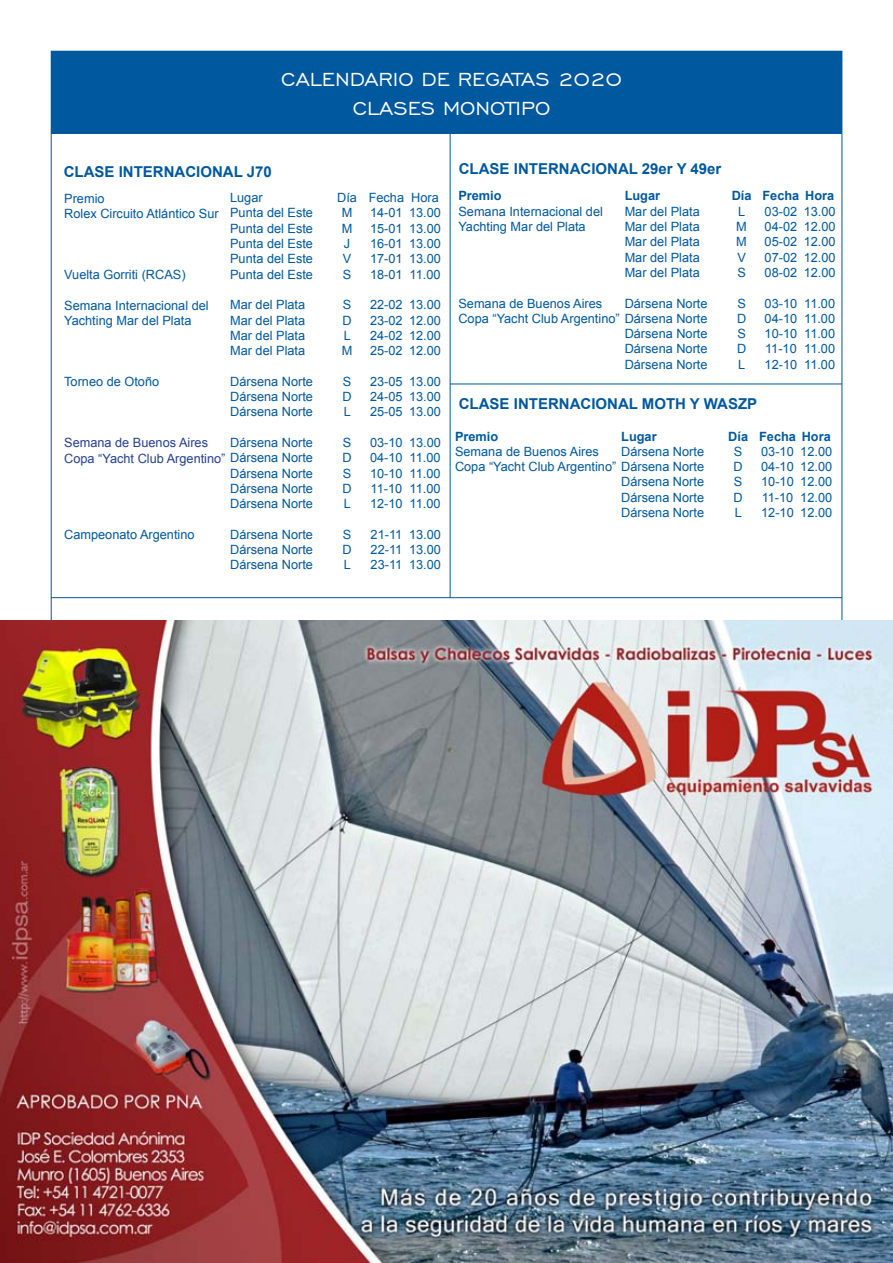
<style>
.page{position:relative;width:893px;height:1263px;background:#fff}
.page>*{position:absolute;margin:0;border:0;box-sizing:border-box;transform-origin:0 0}
.t1{font:24px/28.8px "Engravers Gothic BT";color:#fff;text-align:center}
.t2{font:700 15px "Arial";color:#00589e}
.t3{font:12.75px/15.3px "Arial";color:#00589e;text-align:justify}
.t4{font:12.75px/15.3px "Arial";color:#25408f}
.t5{font:700 12.75px "Arial";color:#00589e}
.s1{color:#00589e}
</style>
<div class="page">
<div style="left:51px;top:52px;width:791px;height:82px;background:#00589e"></div>
<hr style="left:450px;top:133px;width:1px;height:465px;background:#00589e">
<hr style="left:450px;top:384px;width:392px;height:1px;background:#00589e">
<hr style="left:51px;top:597px;width:791px;height:1px;background:#00589e">
<img style="left:0;top:621px;width:893px;height:642px">
<h1 class="t1" style="left:281px;top:64px;width:342px">CALENDARIO DE REGATAS 2020<br>CLASES MONOTIPO</h1>
<p class="t2" style="left:64px;top:161px;width:210px">CLASE INTERNACIONAL J70</p>
<p class="t3" style="left:64px;top:191px;width:156px">Premio<br>Rolex Circuito Atlántico Sur</p>
<p class="t3" style="left:230px;top:190px;width:84px;text-align:left">Lugar<br>Punta del Este<br>Punta del Este<br>Punta del Este<br>Punta del Este<br>Punta del Este</p>
<p class="t3" style="left:230px;top:297px;width:77px">Mar del Plata Mar del Plata Mar del Plata Mar del Plata</p>
<p class="t3" style="left:230px;top:374px;width:84px">Dársena Norte Dársena Norte Dársena Norte</p>
<p class="t3" style="left:230px;top:435px;width:84px">Dársena Norte</p>
<p class="t3" style="left:230px;top:466px;width:84px">Dársena Norte Dársena Norte Dársena Norte</p>
<p class="t3" style="left:230px;top:527px;width:84px">Dársena Norte Dársena Norte Dársena Norte</p>
<p class="t3" style="left:64px;top:267px;width:123px">Vuelta Gorriti (RCAS)</p>
<p class="t3" style="left:64px;top:298px;width:146px">Semana Internacional del<br>Yachting Mar del Plata</p>
<p class="t3" style="left:64px;top:374px;width:96px">Torneo de Otoño</p>
<p class="t4" style="left:64px;top:435px;width:250px">Semana de Buenos Aires<br>Copa “Yacht Club Argentino<span class="s1">” Dársena Norte</span></p>
<p class="t3" style="left:64px;top:527px;width:132px">Campeonato Argentino</p>
<p class="t3" style="left:337px;top:190px;width:21px;text-align:center">Día<br>M<br>M<br>J<br>V<br>S</p>
<p class="t3" style="left:342px;top:297px;width:12px;text-align:left">S<br>D<br>L<br>M</p>
<p class="t3" style="left:342px;top:374px;width:11px">S D L</p>
<p class="t3" style="left:342px;top:435px;width:11px">S D S D L</p>
<p class="t3" style="left:342px;top:527px;width:11px">S D L</p>
<p class="t3" style="left:409px;top:190px;width:33px;text-align:left">Hora<br>13.00<br>13.00<br>13.00<br>13.00<br>11.00</p>
<p class="t3" style="left:409px;top:297px;width:33px">13.00<br>12.00<br>12.00<br>12.00</p>
<p class="t3" style="left:409px;top:374px;width:33px">13.00<br>13.00<br>13.00</p>
<p class="t3" style="left:409px;top:435px;width:33px">13.00<br>11.00<br>11.00<br>11.00<br>11.00</p>
<p class="t3" style="left:409px;top:527px;width:33px">13.00<br>13.00<br>13.00</p>
<p class="t3" style="left:369px;top:190px;width:37px">Fecha 14-01<br>15-01<br>16-01<br>17-01<br>18-01</p>
<p class="t3" style="left:370px;top:297px;width:34px">22-02<br>23-02<br>24-02<br>25-02</p>
<p class="t3" style="left:370px;top:374px;width:34px">23-05<br>24-05<br>25-05</p>
<p class="t3" style="left:370px;top:435px;width:34px">03-10<br>04-10<br>10-10<br>11-10<br>12-10</p>
<p class="t3" style="left:371px;top:527px;width:33px">21-11<br>22-11<br>23-11</p>
<p class="t2" style="left:459px;top:159px;width:264px">CLASE INTERNACIONAL 29er Y 49er</p>
<p class="t5" style="left:458px;top:187px;width:45px">Premio</p>
<p class="t3" style="left:458px;top:204px;width:146px">Semana Internacional del<br>Yachting Mar del Plata</p>
<p class="t5" style="left:625px;top:187px;width:37px">Lugar</p>
<p class="t3" style="left:625px;top:204px;width:77px">Mar del Plata Mar del Plata Mar del Plata Mar del Plata Mar del Plata</p>
<p class="t3" style="left:625px;top:295px;width:84px">Dársena Norte</p>
<p class="t3" style="left:625px;top:326px;width:84px">Dársena Norte Dársena Norte Dársena Norte</p>
<p class="t3" style="left:458px;top:295px;width:251px">Semana de Buenos Aires<br>Copa “Yacht Club Argentino” Dársena Norte</p>
<p class="t5" style="left:732px;top:187px;width:21px">Día</p>
<p class="t3" style="left:736px;top:204px;width:12px;text-align:left">L<br>M<br>M<br>V<br>S</p>
<p class="t3" style="left:737px;top:295px;width:11px">S D S D L</p>
<p class="t5" style="left:762px;top:187px;width:38px">Fecha</p>
<p class="t3" style="left:765px;top:204px;width:34px">03-02<br>04-02<br>05-02<br>07-02<br>08-02</p>
<p class="t3" style="left:765px;top:295px;width:34px">03-10<br>04-10<br>10-10<br>11-10<br>12-10</p>
<p class="t5" style="left:805px;top:187px;width:31px">Hora</p>
<p class="t3" style="left:804px;top:204px;width:33px">13.00<br>12.00<br>12.00<br>12.00<br>12.00</p>
<p class="t3" style="left:804px;top:295px;width:32px">11.00<br>11.00<br>11.00<br>11.00<br>11.00</p>
<p class="t2" style="left:459px;top:394px;width:300px">CLASE INTERNACIONAL MOTH Y WASZP</p>
<p class="t5" style="left:455px;top:428px;width:45px">Premio</p>
<p class="t3" style="left:455px;top:444px;width:251px">Semana de Buenos Aires<br>Copa “Yacht Club Argentino” Dársena Norte</p>
<p class="t5" style="left:728px;top:428px;width:21px">Día</p>
<p class="t3" style="left:734px;top:444px;width:11px">S D S D L</p>
<p class="t5" style="left:759px;top:428px;width:38px">Fecha</p>
<p class="t3" style="left:761px;top:444px;width:34px">03-10<br>04-10<br>10-10<br>11-10<br>12-10</p>
<p class="t5" style="left:802px;top:428px;width:31px">Hora</p>
<p class="t3" style="left:800px;top:444px;width:33px">12.00<br>12.00<br>12.00<br>12.00<br>12.00</p>
<p class="t5" style="left:621px;top:428px;width:37px">Lugar</p>
<p class="t3" style="left:621px;top:444px;width:84px">Dársena Norte</p>
<p class="t3" style="left:621px;top:474px;width:84px">Dársena Norte Dársena Norte Dársena Norte</p>
</div>
